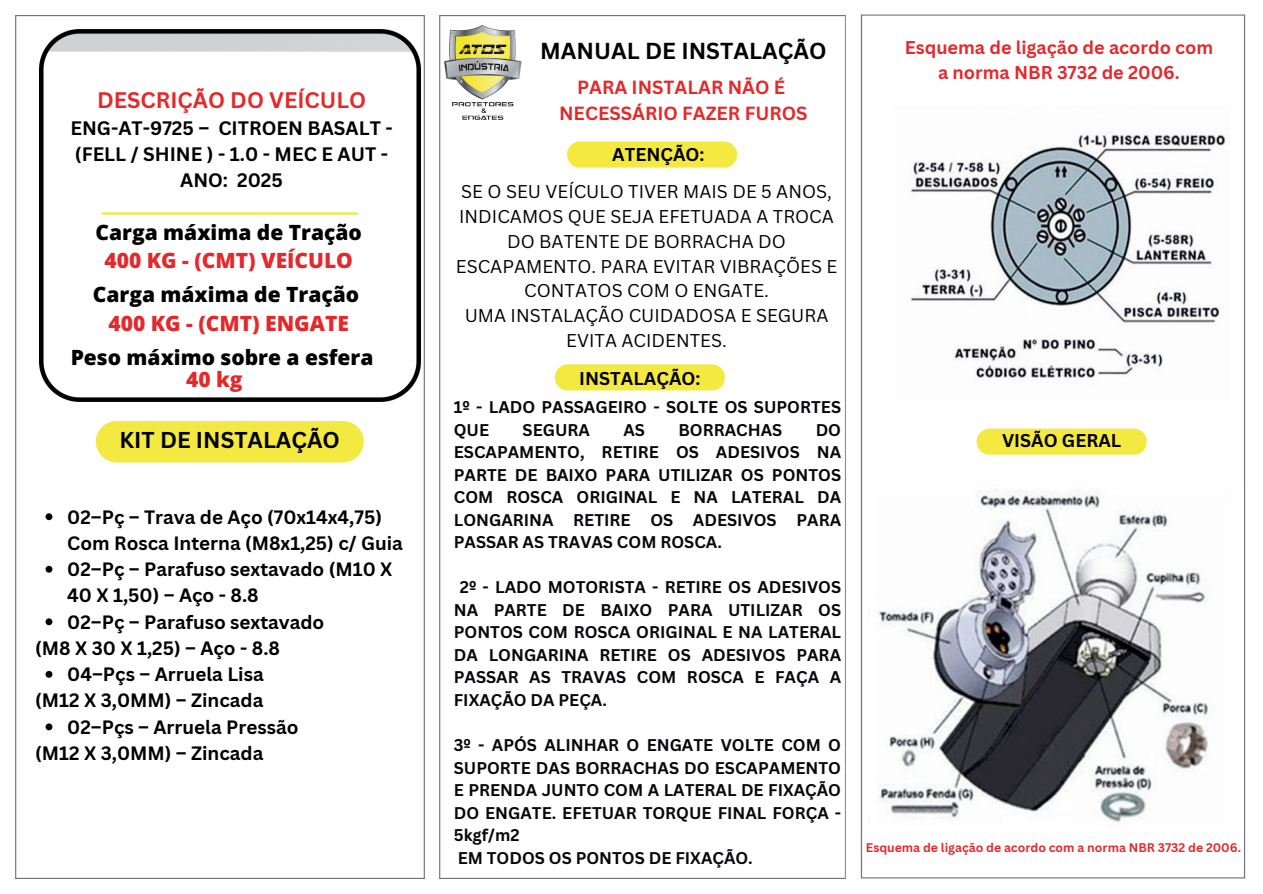
<style>
.page{position:relative;width:1263px;height:894px;background:#fff}
.page>*{position:absolute;margin:0;border:0;box-sizing:border-box;transform-origin:0 0}
.t1{font:700 22.5px "Canva Sans";color:#000}
.t2{font:700 22.35px "Canva Sans";color:#000}
.t3{font:700 21.9px "Canva Sans";color:#e3292c}
.t4{font:800 21px "Open Sans";color:#000}
.t5{font:800 21px "Open Sans";color:#e3292c}
.t6{font:700 18.9px/25.8px "Canva Sans";color:#000;text-align:center}
.t7{font:700 18.75px "Canva Sans";color:#000}
.t8{font:700 18.6px/25.8px "Canva Sans";color:#e3292c;text-align:center}
.t9{font:18px/24.8px "Canva Sans";color:#000;text-align:center}
.t10{font:700 18px/24.8px "Canva Sans";color:#e3292c;text-align:center}
.t11{font:700 18px "Canva Sans";color:#000}
.t12{font:700 16.5px/22.5px "Canva Sans";color:#07070b}
.t13{font:700 12.15px "Canva Sans";color:#e3292c}
</style>
<div class="page">
<img style="left:15px;top:15px;width:410px;height:863px">
<img style="left:860px;top:14px;width:386px;height:865px">
<img style="left:40px;top:30px;width:380px;height:371px">
<img style="left:439px;top:15px;width:407px;height:863px">
<img style="left:445px;top:25px;width:77px;height:97px">
<div style="left:977px;top:428px;width:169px;height:26px;background:#f4e940"></div>
<img style="left:868px;top:483px;width:376px;height:354px">
<div style="left:96px;top:421px;width:268px;height:41px;background:#f4e940"></div>
<img style="left:102px;top:212px;width:256px;height:2px">
<svg style="left:555px;top:364px;width:170px;height:26px;background:#f4e948"></svg>
<div style="left:567px;top:142px;width:170px;height:25px;background:#f4e940"></div>
<img style="left:892px;top:107px;width:337px;height:293px">
<svg style="left:46px;top:513px;width:6px;height:7px"></svg>
<svg style="left:46px;top:565px;width:6px;height:7px"></svg>
<svg style="left:46px;top:618px;width:6px;height:7px"></svg>
<svg style="left:46px;top:670px;width:6px;height:7px"></svg>
<svg style="left:46px;top:723px;width:6px;height:7px"></svg>
<h1 class="t1" style="left:540px;top:37px;width:288px">MANUAL DE INSTALAÇÃO</h1>
<p class="t8" style="left:559px;top:75px;width:250px">PARA INSTALAR NÃO É<br>NECESSÁRIO FAZER FUROS</p>
<h3 class="t3" style="left:97px;top:87px;width:271px">DESCRIÇÃO DO VEÍCULO</h3>
<p class="t6" style="left:70px;top:116px;width:324px">ENG-AT-9725 – CITROEN BASALT - (FELL / SHINE ) - 1.0 - MEC E AUT -<br>ANO: 2025</p>
<p class="t4" style="left:96px;top:216px;width:268px">Carga máxima de Tração</p>
<p class="t5" style="left:104px;top:244px;width:250px">400 KG - (CMT) VEÍCULO</p>
<p class="t4" style="left:93px;top:278px;width:268px">Carga máxima de Tração</p>
<p class="t5" style="left:109px;top:307px;width:242px">400 KG - (CMT) ENGATE</p>
<p class="t4" style="left:71px;top:341px;width:304px">Peso máximo sobre a esfera</p>
<p class="t5" style="left:186px;top:363px;width:58px">40 kg</p>
<p class="t11" style="left:579px;top:368px;width:123px">INSTALAÇÃO:</p>
<p class="t11" style="left:612px;top:144px;width:94px">ATENÇÃO:</p>
<p class="t9" style="left:456px;top:179px;width:383px">SE O SEU VEÍCULO TIVER MAIS DE 5 ANOS,<br>INDICAMOS QUE SEJA EFETUADA A TROCA<br>DO BATENTE DE BORRACHA DO<br>ESCAPAMENTO. PARA EVITAR VIBRAÇÕES E<br>CONTATOS COM O ENGATE.<br>UMA INSTALAÇÃO CUIDADOSA E SEGURA<br>EVITA ACIDENTES.</p>
<h2 class="t2" style="left:120px;top:427px;width:222px">KIT DE INSTALAÇÃO</h2>
<p class="t7" style="left:67px;top:505px;width:316px">02–Pç – Trava de Aço (70x14x4,75)</p>
<p class="t7" style="left:67px;top:531px;width:337px">Com Rosca Interna (M8x1,25) c/ Guia</p>
<p class="t7" style="left:67px;top:558px;width:327px">02–Pç – Parafuso sextavado (M10 X</p>
<p class="t7" style="left:67px;top:584px;width:193px">40 X 1,50) – Aço - 8.8</p>
<p class="t7" style="left:67px;top:610px;width:259px">02–Pç – Parafuso sextavado</p>
<p class="t7" style="left:35px;top:636px;width:246px">(M8 X 30 X 1,25) – Aço - 8.8</p>
<p class="t7" style="left:67px;top:663px;width:198px">04–Pçs – Arruela Lisa</p>
<p class="t7" style="left:35px;top:689px;width:230px">(M12 X 3,0MM) – Zincada</p>
<p class="t7" style="left:67px;top:715px;width:233px">02–Pçs – Arruela Pressão</p>
<p class="t7" style="left:35px;top:741px;width:230px">(M12 X 3,0MM) – Zincada</p>
<p class="t12" style="left:454px;top:396px;width:389px">1º - LADO PASSAGEIRO - SOLTE OS SUPORTES<br>QUE</p>
<p class="t12" style="left:454px;top:418px;width:389px;text-align:justify;text-indent:362px">DO ESCAPAMENTO, RETIRE OS ADESIVOS NA PARTE DE BAIXO PARA UTILIZAR OS PONTOS COM ROSCA ORIGINAL E NA LATERAL DA LONGARINA RETIRE OS ADESIVOS PARA PASSAR AS TRAVAS COM ROSCA.</p>
<p class="t12" style="left:454px;top:576px;width:389px;text-align:justify;text-indent:6px">2º - LADO MOTORISTA - RETIRE OS ADESIVOS NA PARTE DE BAIXO PARA UTILIZAR OS PONTOS COM ROSCA ORIGINAL E NA LATERAL DA LONGARINA RETIRE OS ADESIVOS PARA PASSAR AS TRAVAS COM ROSCA E FAÇA A FIXAÇÃO DA PEÇA.</p>
<p class="t12" style="left:454px;top:733px;width:389px">3º - APÓS ALINHAR O ENGATE VOLTE COM O<br>SUPORTE DAS BORRACHAS DO ESCAPAMENTO<br>E PRENDA JUNTO COM A LATERAL DE FIXAÇÃO<br>DO ENGATE. EFETUAR TORQUE FINAL FORÇA -<br>5kgf/m2<br>EM TODOS OS PONTOS DE FIXAÇÃO.</p>
<p class="t12" style="left:523px;top:418px;width:69px">SEGURA</p>
<p class="t12" style="left:623px;top:418px;width:23px">AS</p>
<p class="t12" style="left:678px;top:418px;width:105px">BORRACHAS</p>
<p class="t10" style="left:905px;top:35px;width:310px">Esquema de ligação de acordo com a norma NBR 3732 de 2006.</p>
<p class="t11" style="left:1002px;top:430px;width:121px">VISÃO GERAL</p>
<p class="t13" style="left:866px;top:839px;width:377px">Esquema de ligação de acordo com a norma NBR 3732 de 2006.</p>
</div>
